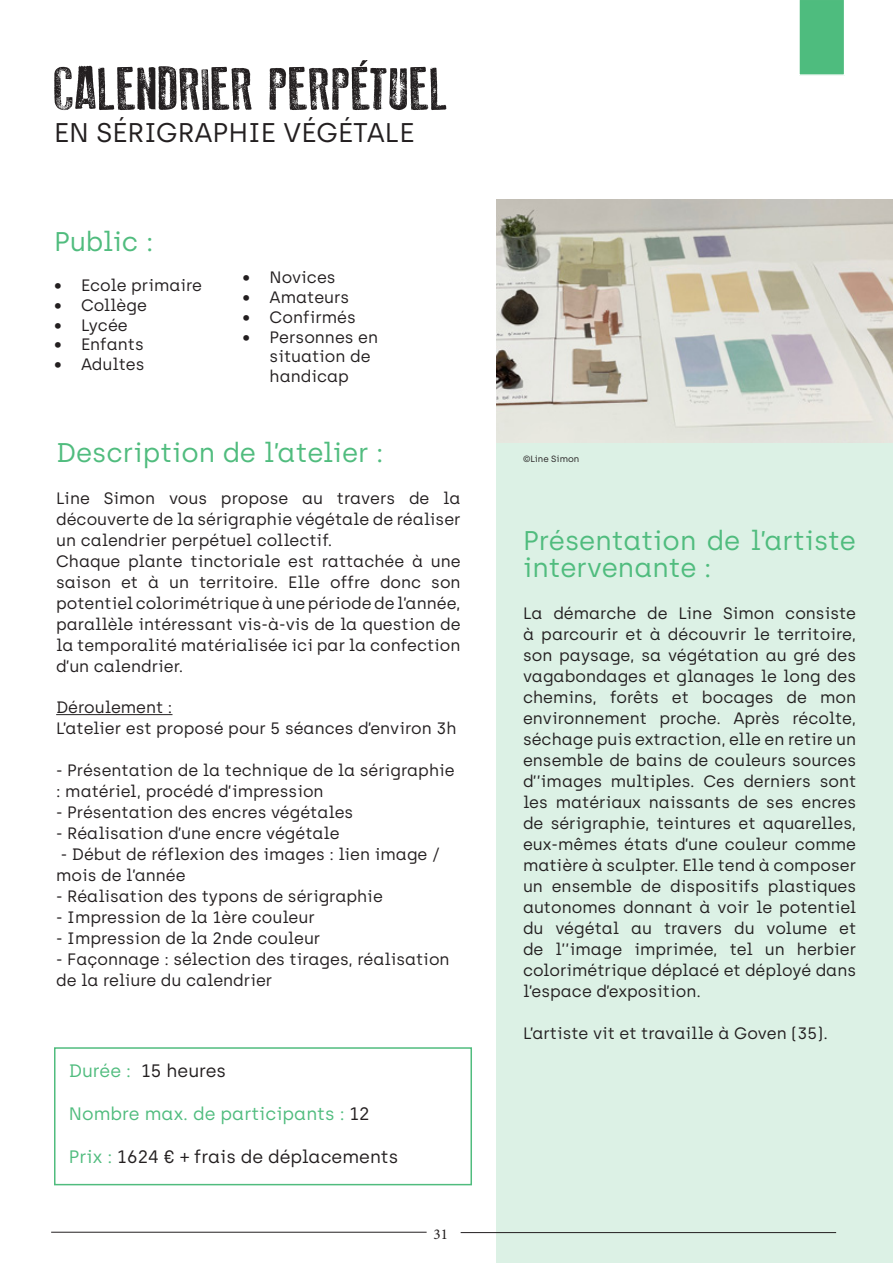
<style>
.page{position:relative;width:893px;height:1263px;background:#fff}
.page>*{position:absolute;margin:0;border:0;box-sizing:border-box;transform-origin:0 0}
.t1{font:60px "Old Press";color:#231f20}
.t2{font:27px/27px "Archia";color:#50bc7e}
.t3{font:27px "Archia";color:#231f20}
.t4{font:18px "Archia";color:#231f20}
.t5{font:18px "Archia";color:#50bc7e}
.t6{font:16.5px/21px "Archia";color:#231f20}
.t7{font:15px "Minion Pro";color:#231f20}
.t8{font:9px "Archia";color:#231f20}
.s1{color:#50bc7e}
.s2{color:#231f20}
</style>
<div class="page">
<div style="left:54px;top:1047px;width:418px;height:138px;border:2px solid #50bc7e"></div>
<div style="left:496px;top:200px;width:397px;height:1063px;background:#dcf1e5"></div>
<hr style="left:56px;top:714px;width:116px;height:1px;background:#231f20">
<svg style="left:799px;top:0;width:46px;height:76px;background:#58bf85"></svg>
<hr style="left:51px;top:1232px;width:376px;height:1px;background:#231f20">
<hr style="left:461px;top:1232px;width:375px;height:1px;background:#231f20">
<img style="left:496px;top:200px;width:397px;height:242px">
<p class="t1" style="left:54px;top:55px;width:397px">CALENDRIER PERPÉTUEL</p>
<p class="t3" style="left:54px;top:117px;width:362px">EN SÉRIGRAPHIE VÉGÉTALE</p>
<p class="t2" style="left:54px;top:228px;width:101px">Public :</p>
<p class="t6" style="left:54px;top:275px;width:150px">• Ecole primaire</p>
<p class="t6" style="left:54px;top:294px;width:94px">• Collège</p>
<p class="t6" style="left:54px;top:314px;width:75px">• Lycée</p>
<p class="t6" style="left:54px;top:334px;width:91px">• Enfants</p>
<p class="t6" style="left:54px;top:354px;width:92px">• Adultes</p>
<p class="t6" style="left:243px;top:267px;width:95px">• Novices</p>
<p class="t6" style="left:243px;top:287px;width:108px">• Amateurs</p>
<p class="t6" style="left:243px;top:306px;width:115px">• Confirmés</p>
<p class="t6" style="left:270px;top:327px;width:110px;line-height:19.8px;text-indent:-27px">• Personnes en situation de handicap</p>
<p class="t2" style="left:56px;top:439px;width:329px">Description de l’atelier :</p>
<p class="t6" style="left:56px;top:488px;width:406px;text-align:justify">Line Simon vous propose au travers de la découverte de la sérigraphie végétale de réaliser un calendrier perpétuel collectif.</p>
<p class="t6" style="left:56px;top:551px;width:406px;text-align:justify">Chaque plante tinctoriale est rattachée à une saison et à un territoire. Elle offre donc son potentiel colorimétrique à une période de l’année, parallèle intéressant vis-à-vis de la question de la temporalité matérialisée ici par la confection d’un calendrier.</p>
<p class="t6" style="left:56px;top:697px;width:118px">Déroulement :</p>
<p class="t6" style="left:56px;top:718px;width:402px">L’atelier est proposé pour 5 séances d’environ 3h</p>
<p class="t6" style="left:56px;top:760px;width:400px">- Présentation de la technique de la sérigraphie : matériel, procédé d’impression</p>
<p class="t6" style="left:56px;top:802px;width:299px">- Présentation des encres végétales</p>
<p class="t6" style="left:56px;top:823px;width:285px">- Réalisation d’une encre végétale</p>
<p class="t6" style="left:56px;top:844px;width:385px">- Début de réflexion des images : lien image / mois de l’année</p>
<p class="t6" style="left:56px;top:886px;width:328px">- Réalisation des typons de sérigraphie</p>
<p class="t6" style="left:56px;top:907px;width:260px">- Impression de la 1ère couleur</p>
<p class="t6" style="left:56px;top:928px;width:266px">- Impression de la 2nde couleur</p>
<p class="t6" style="left:56px;top:949px;width:395px">- Façonnage : sélection des tirages, réalisation de la reliure du calendrier</p>
<p class="t4" style="left:69px;top:1060px;width:159px"><span class="s1">Durée :</span> 15 heures</p>
<p class="t5" style="left:69px;top:1103px;width:302px">Nombre max. de participants : <span class="s2">12</span></p>
<p class="t4" style="left:69px;top:1146px;width:331px"><span class="s1">Prix :</span> 1624 € + frais de déplacements</p>
<p class="t7" style="left:433px;top:1224px;width:16px">31</p>
<p class="t8" style="left:523px;top:454px;width:58px">©Line Simon</p>
<p class="t2" style="left:523px;top:527px;width:335px">Présentation de l’artiste intervenante :</p>
<p class="t6" style="left:523px;top:602px;width:335px;text-align:justify">La démarche de Line Simon consiste à parcourir et à découvrir le territoire, son paysage, sa végétation au gré des vagabondages et glanages le long des chemins, forêts et bocages de mon environnement proche. Après récolte, séchage puis extraction, elle en retire un ensemble de bains de couleurs sources d’’images multiples. Ces derniers sont les matériaux naissants de ses encres de sérigraphie, teintures et aquarelles, eux-mêmes états d’une couleur comme matière à sculpter. Elle tend à composer un ensemble de dispositifs plastiques autonomes donnant à voir le potentiel du végétal au travers du volume et de l’’image imprimée, tel un herbier colorimétrique déplacé et déployé dans l’espace d’exposition.</p>
<p class="t6" style="left:523px;top:1022px;width:306px">L’artiste vit et travaille à Goven (35).</p>
</div>
